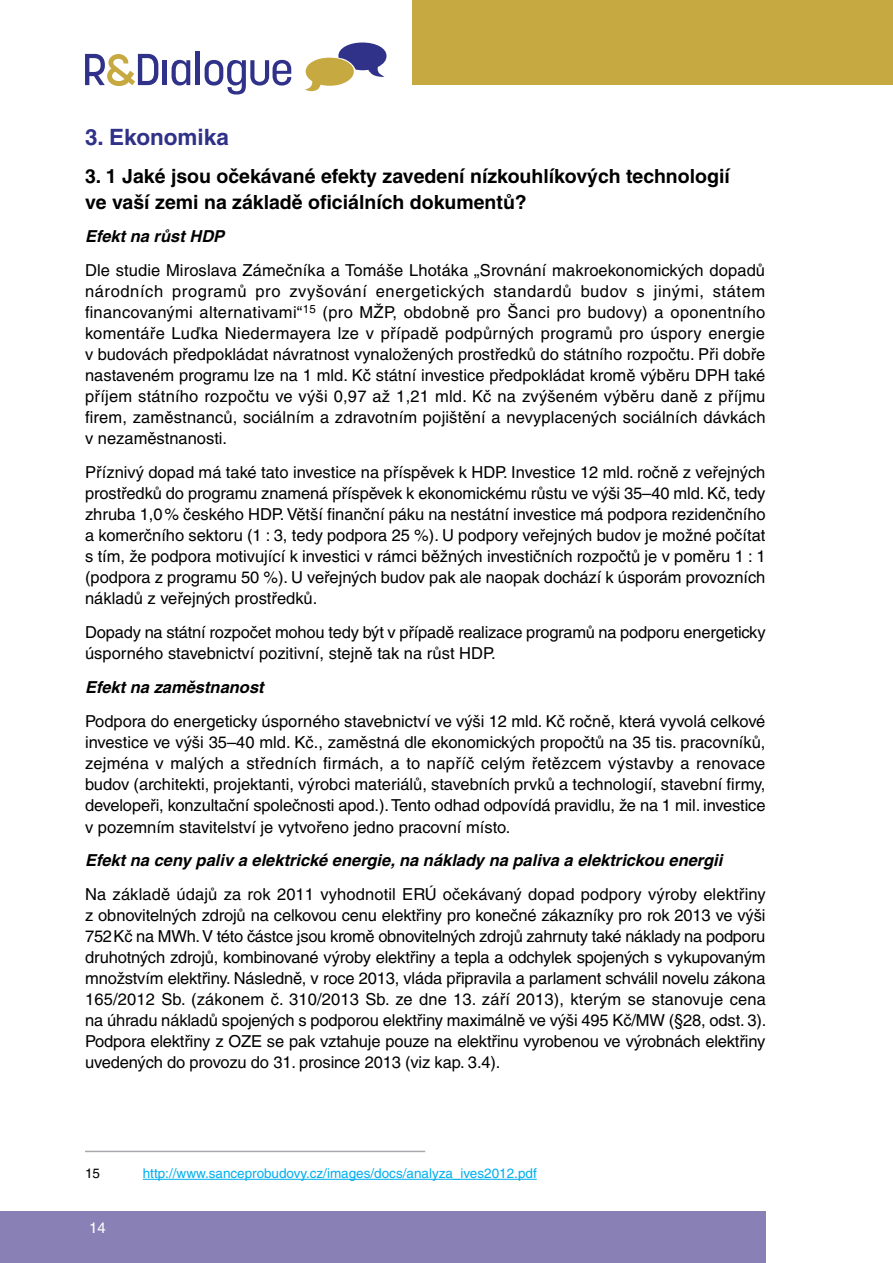
<style>
.page{position:relative;width:893px;height:1263px;background:#fff}
.page>*{position:absolute;margin:0;border:0;box-sizing:border-box;transform-origin:0 0}
.t1{font:700 22.5px "Helvetica CE";color:#303188}
.t2{font:700 19.5px/25.5px "Helvetica CE";color:#000}
.t3{font:16.5px/21px "Helvetica CE";color:#000;text-align:justify}
.t4{font:italic 700 16.5px "Helvetica CE";color:#000}
.t5{font:15px "Helvetica CE";color:#fff}
.t6{font:13.5px "Helvetica CE";color:#00aeef}
.t7{font:13.5px "Helvetica CE";color:#000}
</style>
<div class="page">
<div style="left:412px;top:0;width:481px;height:85px;background:#c7a941"></div>
<hr style="left:163px;top:60px;width:4px;height:25px;background:#303188">
<div style="left:195px;top:52px;width:5px;height:33px;background:#303188"></div>
<svg style="left:205px;top:60px;width:86px;height:35px"></svg>
<svg style="left:85px;top:54px;width:73px;height:32px"></svg>
<svg style="left:172px;top:60px;width:18px;height:26px"></svg>
<svg style="left:305px;top:43px;width:81px;height:48px"></svg>
<div style="left:0;top:1212px;width:765px;height:51px;background:#8981b5"></div>
<hr style="left:85px;top:1151px;width:340px;height:1px;background:#a7a9ac">
<hr style="left:143px;top:1179px;width:394px;height:1px;background:#00aeef">
<h1 class="t1" style="left:85px;top:124px;width:145px">3. Ekonomika</h1>
<p class="t2" style="left:85px;top:164px;width:646px">3. 1 Jaké jsou očekávané efekty zavedení nízkouhlíkových technologií ve vaší zemi na základě oficiálních dokumentů?</p>
<p class="t4" style="left:85px;top:227px;width:141px">Efekt na růst HDP</p>
<p class="t3" style="left:85px;top:260px;width:682px">Dle studie Miroslava Zámečníka a Tomáše Lhotáka „Srovnání makroekonomických dopadů národních programů pro zvyšování energetických standardů budov s jinými, státem financovanými alternativami“<sup>15</sup> (pro MŽP, obdobně pro Šanci pro budovy) a oponentního komentáře Luďka Niedermayera lze v případě podpůrných programů pro úspory energie v budovách předpokládat návratnost vynaložených prostředků do státního rozpočtu. Při dobře nastaveném programu lze na 1 mld. Kč státní investice předpokládat kromě výběru DPH také příjem státního rozpočtu ve výši 0,97 až 1,21 mld. Kč na zvýšeném výběru daně z příjmu firem, zaměstnanců, sociálním a zdravotním pojištění a nevyplacených sociálních dávkách v nezaměstnanosti.</p>
<p class="t3" style="left:85px;top:462px;width:682px">Příznivý dopad má také tato investice na příspěvek k HDP. Investice 12 mld. ročně z veřejných prostředků do programu znamená příspěvek k ekonomickému růstu ve výši 35–40 mld. Kč, tedy zhruba 1,0% českého HDP. Větší finanční páku na nestátní investice má podpora rezidenčního a komerčního sektoru (1 : 3, tedy podpora 25 %). U podpory veřejných budov je možné počítat s tím, že podpora motivující k investici v rámci běžných investičních rozpočtů je v poměru 1 : 1 (podpora z programu 50 %). U veřejných budov pak ale naopak dochází k úsporám provozních nákladů z veřejných prostředků.</p>
<p class="t3" style="left:85px;top:621px;width:682px;line-height:21.6px">Dopady na státní rozpočet mohou tedy být v případě realizace programů na podporu energeticky úsporného stavebnictví pozitivní, stejně tak na růst HDP.</p>
<p class="t4" style="left:85px;top:678px;width:180px">Efekt na zaměstnanost</p>
<p class="t3" style="left:85px;top:711px;width:682px">Podpora do energeticky úsporného stavebnictví ve výši 12 mld. Kč ročně, která vyvolá celkové investice ve výši 35–40 mld. Kč., zaměstná dle ekonomických propočtů na 35 tis. pracovníků, zejména v malých a středních firmách, a to napříč celým řetězcem výstavby a renovace budov (architekti, projektanti, výrobci materiálů, stavebních prvků a technologií, stavební firmy, developeři, konzultační společnosti apod.). Tento odhad odpovídá pravidlu, že na 1 mil. investice v pozemním stavitelství je vytvořeno jedno pracovní místo.</p>
<p class="t4" style="left:85px;top:851px;width:639px">Efekt na ceny paliv a elektrické energie, na náklady na paliva a elektrickou energii</p>
<p class="t3" style="left:85px;top:884px;width:683px">Na základě údajů za rok 2011 vyhodnotil ERÚ očekávaný dopad podpory výroby elektřiny z obnovitelných zdrojů na celkovou cenu elektřiny pro konečné zákazníky pro rok 2013 ve výši 752Kč na MWh. V této částce jsou kromě obnovitelných zdrojů zahrnuty také náklady na podporu druhotných zdrojů, kombinované výroby elektřiny a tepla a odchylek spojených s vykupovaným množstvím elektřiny. Následně, v roce 2013, vláda připravila a parlament schválil novelu zákona 165/2012 Sb. (zákonem č. 310/2013 Sb. ze dne 13. září 2013), kterým se stanovuje cena na úhradu nákladů spojených s podporou elektřiny maximálně ve výši 495 Kč/MW (§28, odst. 3).<br>Podpora elektřiny z OZE se pak vztahuje pouze na elektřinu vyrobenou ve výrobnách elektřiny uvedených do provozu do 31. prosince 2013 (viz kap. 3.4).</p>
<p class="t7" style="left:85px;top:1165px;width:17px">15</p>
<p class="t6" style="left:143px;top:1165px;width:395px">http://www.sanceprobudovy.cz/images/docs/analyza_ives2012.pdf</p>
<p class="t5" style="left:89px;top:1219px;width:18px">14</p>
</div>
